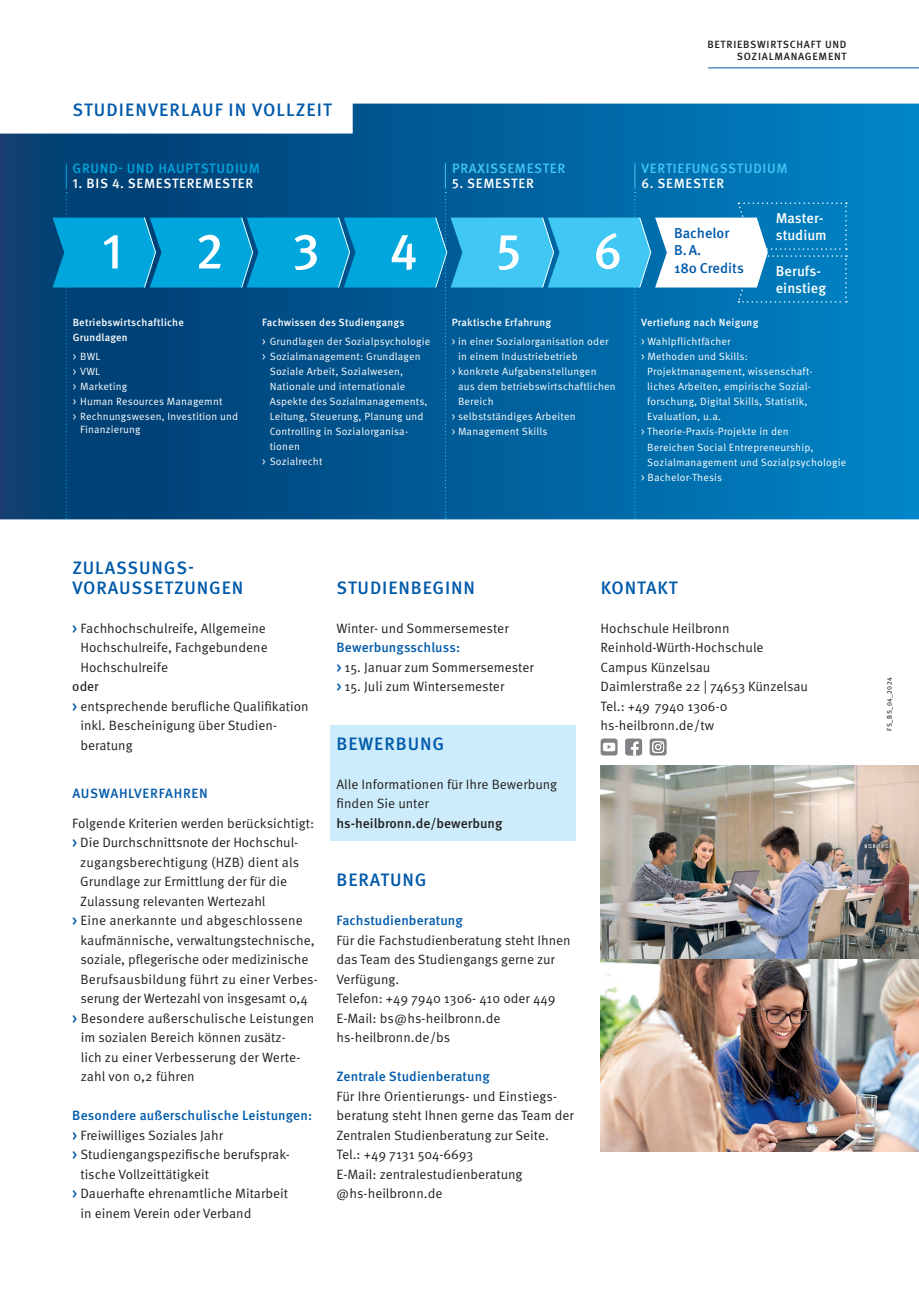
<style>
.page{position:relative;width:919px;height:1289px;background:#fff}
.page>*{position:absolute;margin:0;border:0;box-sizing:border-box;transform-origin:0 0}
.t1{font:500 50.1px "Meta OT";color:#fff}
.t2{font:500 18px/19.5px "Meta OT";letter-spacing:.05em;color:#015aaa}
.t3{font:500 14.25px/17.4px "Meta OT";color:#fff}
.t4{font:500 14.25px/17.4px "Meta OT";color:#015aaa}
.t5{font:13.5px/19.5px "Meta OT Norm";color:#231f20}
.t6{font:500 13.5px "Meta OT";letter-spacing:.01em;color:#015aaa}
.t7{font:500 13.5px "Meta OT";letter-spacing:.05em;color:#fff}
.t8{font:500 13.5px "Meta OT";letter-spacing:.05em;color:#40c7f4}
.t9{font:500 13.5px "Meta OT";color:#231f20}
.t10{font:500 13.5px "Meta OT";letter-spacing:.05em;color:#00a6dc}
.t11{font:500 13.5px "Meta OT";letter-spacing:.05em;color:#015aaa}
.t12{font:13.5px "Meta OT";color:#231f20}
.t13{font:10.5px/15px "Meta OT Norm";letter-spacing:.02em;color:#fff}
.t14{font:500 10.5px/15px "Meta OT";letter-spacing:.02em;color:#fff}
.t15{font:500 10.5px/12px "Meta OT";letter-spacing:.07em;color:#231f20;text-align:right}
.t16{font:6.75px "Meta OT";letter-spacing:.06em;color:#231f20}
.s1{font-family:"Meta OT";font-weight:500;color:#015aaa}
</style>
<div class="page">
<svg style="left:0;top:104px;width:918px;height:415px;background:#1d75aa"></svg>
<div style="left:330px;top:725px;width:245px;height:116px;background:#ccecfb"></div>
<hr style="left:708px;top:67px;width:210px;height:1px;background:#015aaa">
<svg style="left:52px;top:163px;width:794px;height:356px;background:#096ca5"></svg>
<img style="left:600px;top:765px;width:318px;height:386px">
<svg style="left:600px;top:738px;width:17px;height:17px"></svg>
<svg style="left:602px;top:742px;width:13px;height:9px"></svg>
<div style="left:625px;top:738px;width:17px;height:17px;background:#808285;border-radius:3px"></div>
<svg style="left:631px;top:741px;width:7px;height:14px"></svg>
<div style="left:649px;top:738px;width:17px;height:17px;background:#808285;border-radius:3px"></div>
<svg style="left:652px;top:741px;width:12px;height:12px"></svg>
<h2 class="t2" style="left:72px;top:100px;width:261px">STUDIENVERLAUF IN VOLLZEIT</h2>
<p class="t10" style="left:73px;top:160px;width:189px">GRUND- UND HAUPTSTUDIUM</p>
<p class="t7" style="left:72px;top:175px;width:182px">1. BIS 4. SEMESTEREMESTER</p>
<p class="t8" style="left:452px;top:160px;width:115px">PRAXISSEMESTER</p>
<p class="t7" style="left:452px;top:175px;width:83px">5. SEMESTER</p>
<h1 class="t1" style="left:102px;top:220px;width:22px">1</h1>
<h1 class="t1" style="left:195px;top:220px;width:30px">2</h1>
<h1 class="t1" style="left:292px;top:220px;width:29px">3</h1>
<h1 class="t1" style="left:389px;top:220px;width:30px">4</h1>
<h1 class="t1" style="left:496px;top:220px;width:27px">5</h1>
<h1 class="t1" style="left:593px;top:220px;width:30px">6</h1>
<p class="t14" style="left:73px;top:315px;width:113px">Betriebswirtschaftliche<br>Grundlagen</p>
<p class="t13" style="left:73px;top:349px;width:167px">&gt; BWL<br>&gt; VWL<br>&gt; Marketing<br>&gt; Human Resources Managemnt<br>&gt; Rechnungswesen, Investition und</p>
<p class="t13" style="left:80px;top:422px;width:62px">Finanzierung</p>
<p class="t14" style="left:262px;top:315px;width:144px">Fachwissen des Studiengangs</p>
<p class="t13" style="left:262px;top:334px;width:169px">&gt; Grundlagen der Sozialpsychologie</p>
<p class="t13" style="left:262px;top:349px;width:160px">&gt; Sozialmanagement: Grundlagen</p>
<p class="t13" style="left:270px;top:364px;width:135px">Soziale Arbeit, Sozialwesen,</p>
<p class="t13" style="left:270px;top:379px;width:137px">Nationale und internationale</p>
<p class="t13" style="left:270px;top:394px;width:159px">Aspekte des Sozialmanagements,</p>
<p class="t13" style="left:270px;top:409px;width:155px">Leitung, Steuerung, Planung und</p>
<p class="t13" style="left:270px;top:424px;width:140px">Controlling in Sozialorganisa-</p>
<p class="t13" style="left:270px;top:439px;width:32px">tionen</p>
<p class="t13" style="left:262px;top:454px;width:62px">&gt; Sozialrecht</p>
<p class="t14" style="left:451px;top:315px;width:101px">Praktische Erfahrung</p>
<p class="t13" style="left:451px;top:334px;width:158px">&gt; in einer Sozialorganisation oder</p>
<p class="t13" style="left:458px;top:349px;width:121px">in einem Industriebetrieb</p>
<p class="t13" style="left:451px;top:364px;width:146px">&gt; konkrete Aufgabenstellungen</p>
<p class="t13" style="left:458px;top:379px;width:159px">aus dem betriebswirtschaftlichen</p>
<p class="t13" style="left:458px;top:394px;width:37px">Bereich</p>
<p class="t13" style="left:451px;top:409px;width:125px">&gt; selbstständiges Arbeiten</p>
<p class="t13" style="left:451px;top:424px;width:97px">&gt; Management Skills</p>
<p class="t15" style="left:707px;top:38px;width:141px">BETRIEBSWIRTSCHAFT UND<br>SOZIALMANAGEMENT</p>
<p class="t8" style="left:641px;top:160px;width:147px">VERTIEFUNGSSTUDIUM</p>
<p class="t7" style="left:641px;top:175px;width:84px">6. SEMESTER</p>
<p class="t4" style="left:674px;top:224px;width:71px">Bachelor<br>B.A.<br>180 Credits</p>
<p class="t3" style="left:775px;top:209px;width:52px">Master&shy;studium</p>
<p class="t3" style="left:775px;top:262px;width:52px">Berufs&shy;einstieg</p>
<p class="t14" style="left:641px;top:315px;width:119px">Vertiefung nach Neigung</p>
<p class="t13" style="left:641px;top:334px;width:91px">&gt; Wahlpflichtfächer</p>
<p class="t13" style="left:641px;top:349px;width:108px">&gt; Methoden und Skills:</p>
<p class="t13" style="left:647px;top:364px;width:167px">Projektmanagement, wissenschaft-</p>
<p class="t13" style="left:647px;top:379px;width:165px">liches Arbeiten, empirische Sozial-</p>
<p class="t13" style="left:647px;top:394px;width:162px">forschung, Digital Skills, Statistik,</p>
<p class="t13" style="left:647px;top:409px;width:75px">Evaluation, u.a.</p>
<p class="t13" style="left:641px;top:424px;width:149px">&gt; Theorie-Praxis-Projekte in den</p>
<p class="t13" style="left:647px;top:439px;width:168px">Bereichen Social Entrepreneurship,</p>
<p class="t13" style="left:647px;top:454px;width:200px">Sozialmanagement und Sozialpsychologie</p>
<p class="t13" style="left:641px;top:469px;width:82px">&gt; Bachelor-Thesis</p>
<h2 class="t2" style="left:72px;top:558px;width:172px">ZULASSUNGS-<br>VORAUSSETZUNGEN</h2>
<p class="t5" style="left:80px;top:618px;width:189px;text-indent:-8px"><span class="s1">&gt;</span> Fachhochschulreife, Allgemeine<br>Hochschulreife, Fachgebundene<br>Hochschulreife</p>
<p class="t12" style="left:72px;top:678px;width:28px">oder</p>
<p class="t5" style="left:80px;top:696px;width:230px;text-indent:-8px"><span class="s1">&gt;</span> entsprechende berufliche Qualifikation inkl. Bescheinigung über Studien&shy;beratung</p>
<p class="t11" style="left:72px;top:785px;width:137px">AUSWAHLVERFAHREN</p>
<p class="t5" style="left:72px;top:813px;width:243px">Folgende Kriterien werden berücksichtigt:</p>
<p class="t5" style="left:72px;top:832px;width:227px"><span class="s1">&gt;</span> Die Durchschnittsnote der Hochschul-</p>
<p class="t5" style="left:80px;top:852px;width:220px">zugangsberechtigung (HZB) dient als</p>
<p class="t5" style="left:80px;top:871px;width:208px">Grundlage zur Ermittlung der für die</p>
<p class="t5" style="left:80px;top:891px;width:187px">Zulassung relevanten Wertezahl</p>
<p class="t5" style="left:72px;top:910px;width:232px"><span class="s1">&gt;</span> Eine anerkannte und abgeschlossene</p>
<p class="t5" style="left:80px;top:930px;width:236px">kaufmännische, verwaltungstechnische,</p>
<p class="t5" style="left:80px;top:949px;width:229px">soziale, pflegerische oder medizinische</p>
<p class="t5" style="left:80px;top:969px;width:239px">Berufsausbildung führt zu einer Verbes-</p>
<p class="t5" style="left:80px;top:988px;width:229px">serung der Wertezahl von insgesamt 0,4</p>
<p class="t5" style="left:72px;top:1008px;width:243px"><span class="s1">&gt;</span> Besondere außerschulische Leistungen</p>
<p class="t5" style="left:81px;top:1027px;width:206px">im sozialen Bereich können zusätz-</p>
<p class="t5" style="left:81px;top:1047px;width:221px">lich zu einer Verbesserung der Werte-</p>
<p class="t5" style="left:81px;top:1066px;width:115px">zahl von 0,2 führen</p>
<p class="t6" style="left:72px;top:1107px;width:241px">Besondere außerschulische Leistungen:</p>
<p class="t5" style="left:72px;top:1125px;width:152px"><span class="s1">&gt;</span> Freiwilliges Soziales Jahr</p>
<p class="t5" style="left:72px;top:1144px;width:218px"><span class="s1">&gt;</span> Studiengangspezifische berufsprak-</p>
<p class="t5" style="left:80px;top:1164px;width:130px">tische Vollzeittätigkeit</p>
<p class="t5" style="left:72px;top:1183px;width:217px"><span class="s1">&gt;</span> Dauerhafte ehrenamtliche Mitarbeit</p>
<p class="t5" style="left:80px;top:1203px;width:172px">in einem Verein oder Verband</p>
<h2 class="t2" style="left:336px;top:578px;width:140px">STUDIENBEGINN</h2>
<p class="t5" style="left:336px;top:618px;width:174px">Winter- und Sommersemester</p>
<p class="t6" style="left:336px;top:639px;width:125px">Bewerbungsschluss:</p>
<p class="t5" style="left:336px;top:657px;width:199px"><span class="s1">&gt;</span> 15. Januar zum Sommersemester <span class="s1">&gt;</span> 15. Juli zum Wintersemester</p>
<h2 class="t2" style="left:336px;top:734px;width:109px">BEWERBUNG</h2>
<p class="t5" style="left:336px;top:774px;width:222px">Alle Informationen für Ihre Bewerbung finden Sie unter</p>
<p class="t9" style="left:336px;top:814px;width:167px">hs-heilbronn.de/bewerbung</p>
<h2 class="t2" style="left:336px;top:870px;width:92px">BERATUNG</h2>
<p class="t6" style="left:336px;top:912px;width:128px">Fachstudienberatung</p>
<p class="t5" style="left:336px;top:930px;width:236px">Für die Fachstudienberatung steht Ihnen das Team des Studiengangs gerne zur<br>Verfügung.<br>Telefon: +49 7940 1306- 410 oder 449<br>E-Mail: bs@hs-heilbronn.de hs-heilbronn.de/bs</p>
<p class="t6" style="left:336px;top:1068px;width:155px">Zentrale Studienberatung</p>
<p class="t5" style="left:336px;top:1086px;width:239px">Für Ihre Orientierungs- und Einstiegs&shy;beratung steht Ihnen gerne das Team der<br>Zentralen Studienberatung zur Seite.<br>Tel.: +49 7131 504-6693<br>E-Mail: zentralestudienberatung @hs-heilbronn.de</p>
<h2 class="t2" style="left:600px;top:578px;width:78px">KONTAKT</h2>
<p class="t5" style="left:600px;top:618px;width:209px">Hochschule Heilbronn<br>Reinhold-Würth-Hochschule<br>Campus Künzelsau<br>Daimlerstraße 22 | 74653 Künzelsau<br>Tel.: +49 7940 1306-0 hs-heilbronn.de/tw</p>
<p class="t16" style="left:885px;top:730px;width:55px;rotate:-90deg">FS_BS_04_2024</p>
</div>
